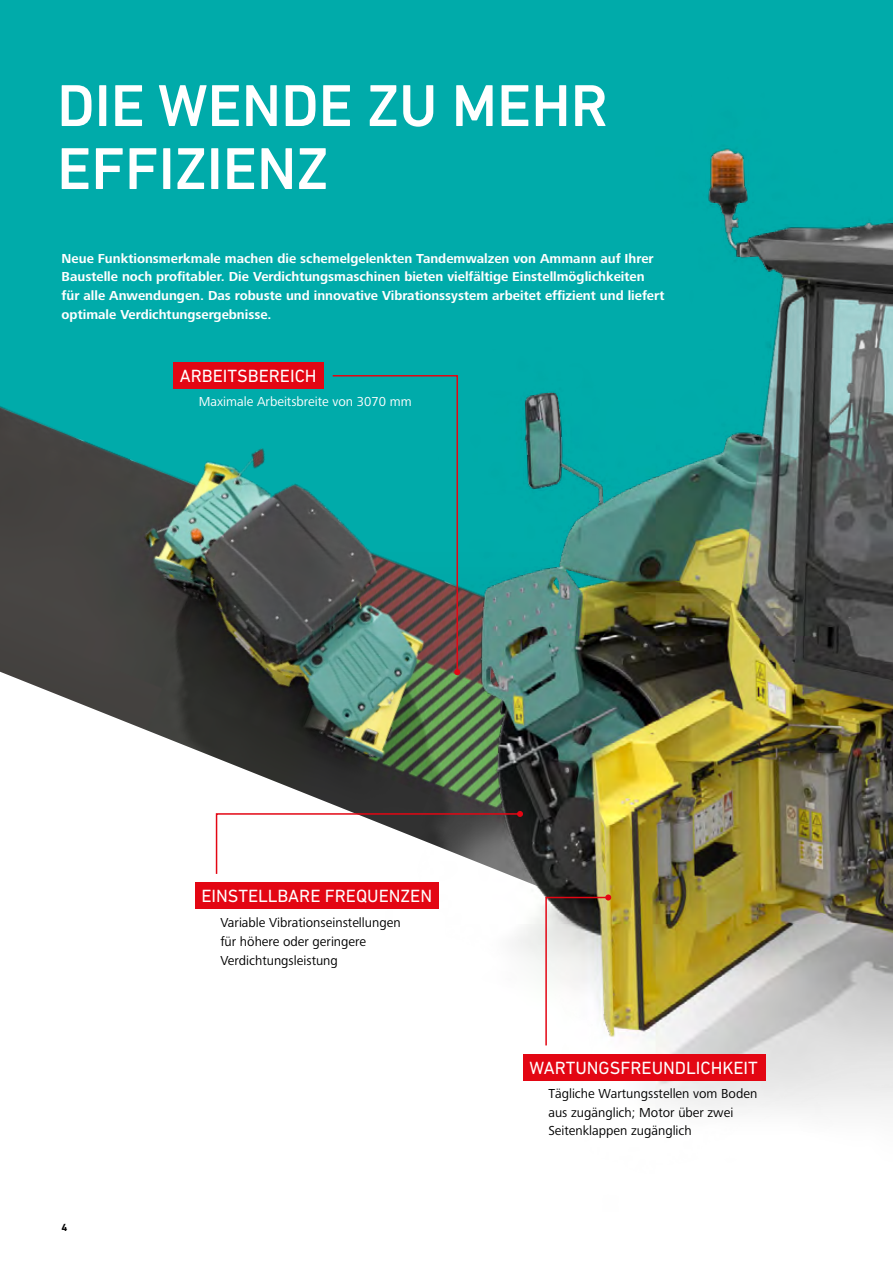
<style>
.page{position:relative;width:893px;height:1263px;background:#fff}
.page>*{position:absolute;margin:0;border:0;box-sizing:border-box;transform-origin:0 0}
.t1{font:500 60px/63px "DIN Next LT Pro";color:#fff}
.t2{font:18px "DIN Next LT Pro";color:#fff}
.t3{font:700 13.5px/18.8px "Frutiger Next LTW1 G";color:#fff}
.t4{font:13.5px/18.8px "Frutiger Next LTW1 G";color:#000}
.t5{font:13.5px "Frutiger Next LTW1 G";color:#fff}
.t6{font:700 10.5px "DIN Next LT Pro";color:#000}
</style>
<div class="page">
<div style="left:0;top:0;width:893px;height:1168px;background:#00abaa"></div>
<div style="left:0;top:901px;width:370px;height:267px;background:#fff"></div>
<img style="left:0;top:388px;width:370px;height:513px">
<img style="left:370px;top:148px;width:523px;height:1020px">
<svg style="left:331px;top:374px;width:129px;height:301px"></svg>
<svg style="left:545px;top:894px;width:66px;height:153px;background:#d3ccc2"></svg>
<svg style="left:215px;top:811px;width:308px;height:64px;background:#cac5c5"></svg>
<div style="left:173px;top:362px;width:151px;height:26px;background:#e30613"></div>
<div style="left:195px;top:882px;width:244px;height:27px;background:#e30613"></div>
<div style="left:523px;top:1054px;width:242px;height:26px;background:#e30613"></div>
<h1 class="t1" style="left:57px;top:74px;width:552px">DIE WENDE ZU MEHR<br>EFFIZIENZ</h1>
<p class="t3" style="left:62px;top:249px;width:604px">Neue Funktionsmerkmale machen die schemelgelenkten Tandemwalzen von Ammann auf Ihrer Baustelle noch profitabler. Die Verdichtungsmaschinen bieten vielfältige Einstellmöglichkeiten für alle Anwendungen. Das robuste und innovative Vibrationssystem arbeitet effizient und liefert optimale Verdichtungsergebnisse.</p>
<h2 class="t2" style="left:180px;top:365px;width:138px">ARBEITSBEREICH</h2>
<p class="t5" style="left:199px;top:394px;width:214px">Maximale Arbeitsbreite von 3070 mm</p>
<h2 class="t2" style="left:201px;top:886px;width:232px">EINSTELLBARE FREQUENZEN</h2>
<p class="t6" style="left:62px;top:1221px;width:7px">4</p>
<p class="t4" style="left:220px;top:914px;width:182px">Variable Vibrationseinstellungen für höhere oder geringere<br>Verdichtungsleistung</p>
<h2 class="t2" style="left:529px;top:1057px;width:230px">WARTUNGSFREUNDLICHKEIT</h2>
<p class="t4" style="left:548px;top:1084px;width:210px">Tägliche Wartungsstellen vom Boden aus zugänglich; Motor über zwei<br>Seitenklappen zugänglich</p>
</div>
